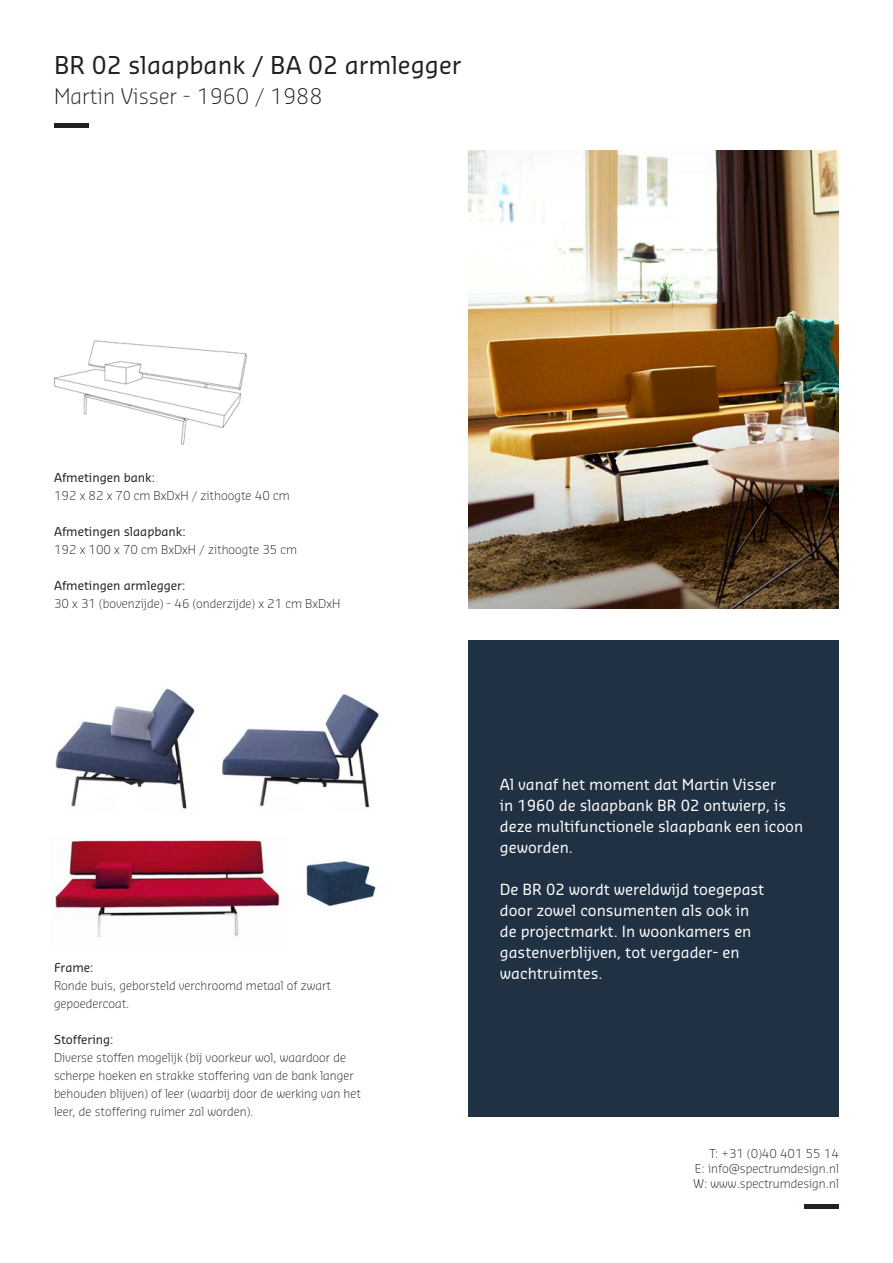
<style>
.page{position:relative;width:893px;height:1263px;background:#fff}
.page>*{position:absolute;margin:0;border:0;box-sizing:border-box;transform-origin:0 0}
.t1{font:24px "Sansa Std";color:#231f20}
.t2{font:300 21px "Sansa Std";color:#231f20}
.t3{font:15px/21px "Sansa Std";color:#fff}
.t4{font:300 12px/18px "Sansa Std";color:#231f20}
.t5{font:12px "Sansa Std";color:#231f20}
</style>
<div class="page">
<hr style="left:805px;top:1205px;width:34px;height:4px;background:#231f20">
<hr style="left:54px;top:123px;width:34px;height:4px;background:#231f20">
<img style="left:468px;top:151px;width:371px;height:457px">
<div style="left:468px;top:640px;width:371px;height:476px;background:#203144"></div>
<img style="left:54px;top:340px;width:194px;height:105px">
<img style="left:55px;top:688px;width:140px;height:121px">
<img style="left:221px;top:694px;width:158px;height:114px">
<img style="left:55px;top:840px;width:225px;height:97px">
<img style="left:306px;top:861px;width:70px;height:45px">
<p class="t1" style="left:54px;top:49px;width:409px">BR 02 slaapbank / BA 02 armlegger</p>
<p class="t2" style="left:54px;top:82px;width:270px">Martin Visser - 1960 / 1988</p>
<p class="t5" style="left:54px;top:470px;width:103px">Afmetingen bank:</p>
<p class="t4" style="left:54px;top:486px;width:237px">192 x 82 x 70 cm BxDxH / zithoogte 40 cm</p>
<p class="t5" style="left:54px;top:524px;width:133px">Afmetingen slaapbank:</p>
<p class="t4" style="left:54px;top:540px;width:245px">192 x 100 x 70 cm BxDxH / zithoogte 35 cm</p>
<p class="t5" style="left:54px;top:578px;width:133px">Afmetingen armlegger:</p>
<p class="t4" style="left:54px;top:594px;width:288px">30 x 31 (bovenzijde) - 46 (onderzijde) x 21 cm BxDxH</p>
<p class="t5" style="left:54px;top:960px;width:41px">Frame:</p>
<p class="t4" style="left:54px;top:976px;width:278px">Ronde buis, geborsteld verchroomd metaal of zwart gepoedercoat.</p>
<p class="t5" style="left:54px;top:1032px;width:61px">Stoffering:</p>
<p class="t4" style="left:54px;top:1048px;width:309px">Diverse stoffen mogelijk (bij voorkeur wol, waardoor de scherpe hoeken en strakke stoffering van de bank langer behouden blijven) of leer (waarbij door de werking van het leer, de stoffering ruimer zal worden).</p>
<p class="t3" style="left:500px;top:773px;width:305px">Al vanaf het moment dat Martin Visser<br>in 1960 de slaapbank BR 02 ontwierp, is deze multifunctionele slaapbank een icoon geworden.</p>
<p class="t3" style="left:500px;top:878px;width:266px">De BR 02 wordt wereldwijd toegepast door zowel consumenten als ook in de projectmarkt. In woonkamers en gastenverblijven, tot vergader- en wachtruimtes.</p>
<p class="t4" style="left:693px;top:1145px;width:147px;line-height:15px;text-align:justify;text-indent:16px">T: +31 (0)40 401 55 14<br>E: info@spectrumdesign.nl W: www.spectrumdesign.nl</p>
</div>
